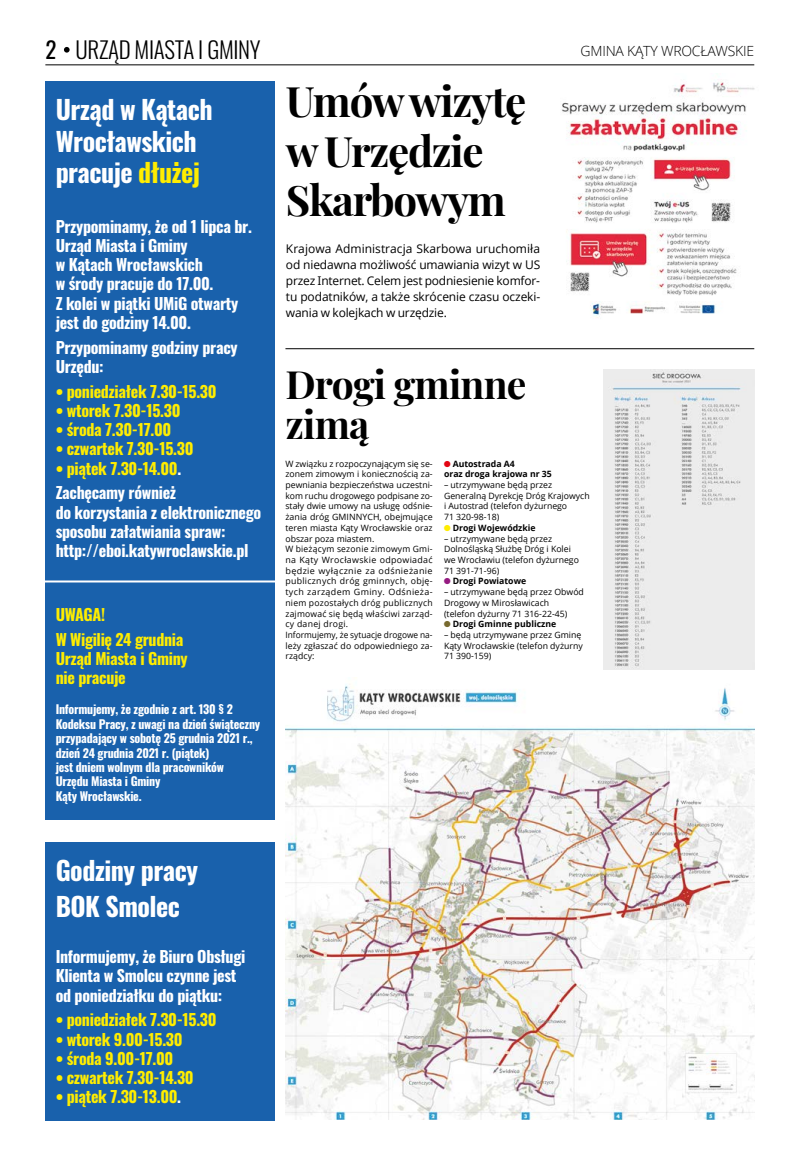
<style>
.page{position:relative;width:794px;height:1163px;background:#fff}
.page>*{position:absolute;margin:0;border:0;box-sizing:border-box;transform-origin:0 0}
.t1{font:700 42px/49px "Playfair Display";letter-spacing:-.03em;color:#000}
.t2{font:700 39px/40px "Playfair Display";letter-spacing:-.02em;color:#000}
.t3{font:700 26px/31.2px "Oswald";letter-spacing:-.02em;color:#fff}
.t4{font:300 23px "Oswald";letter-spacing:-.015em;color:#000}
.t5{font:700 16px/19.2px "Oswald";letter-spacing:-.02em;color:#fff}
.t6{font:700 16px/24.9px "Oswald";letter-spacing:-.02em;color:#ffed00}
.t7{font:300 14px "Open Sans";letter-spacing:-.015em;color:#000}
.t8{font:700 12px/14.4px "Oswald";letter-spacing:-.02em;color:#fff}
.t9{font:12px/16px "Open Sans";letter-spacing:-.01em;color:#000;text-align:justify}
.t10{font:8.7px/10.7px "Open Sans";color:#000}
.t11{font:700 8.7px/10.7px "Open Sans";color:#000}
.s1{font-weight:400}
.s2{color:#ffed00}
.s3{color:#fff}
.s4{font-family:"Swis 721 PL";color:#e30613}
.s5{font-family:"Swis 721 PL";color:#ffed00}
.s6{font-family:"Swis 721 PL";color:#951b81}
.s7{font-family:"Swis 721 PL";color:#786a2f}
</style>
<div class="page">
<hr style="left:45px;top:65px;width:709px;height:1px;background:#000">
<svg style="left:64px;top:47px;width:6px;height:6px"></svg>
<div style="left:45px;top:81px;width:229px;height:738px;background:#1961ac"></div>
<div style="left:45px;top:841px;width:229px;height:278px;background:#1961ac"></div>
<hr style="left:36px;top:580px;width:243px;height:2px;background:#fff">
<img style="left:562px;top:81px;width:193px;height:237px">
<hr style="left:285px;top:348px;width:469px;height:1px;background:#000">
<img style="left:285px;top:684px;width:469px;height:435px">
<img style="left:603px;top:369px;width:151px;height:300px">
<h3 class="t4" style="left:45px;top:29px;width:217px"><span class="s1">2</span> URZĄD MIASTA I GMINY</h3>
<h3 class="t7" style="left:580px;top:42px;width:175px">GMINA KĄTY WROCŁAWSKIE</h3>
<h3 class="t3" style="left:56px;top:96px;width:159px">Urząd w Kątach<br>Wrocławskich pracuje <span class="s2">dłużej</span></h3>
<h3 class="t5" style="left:56px;top:217px;width:198px">Przypominamy, że od 1 lipca br.<br>Urząd Miasta i Gminy<br>w Kątach Wrocławskich<br>w środy pracuje do 17.00.<br>Z kolei w piątki UMiG otwarty jest do godziny 14.00.</h3>
<h3 class="t5" style="left:56px;top:338px;width:183px">Przypominamy godziny pracy<br>Urzędu:</h3>
<h3 class="t6" style="left:56px;top:379px;width:162px">• poniedziałek 7.30-15.30</h3>
<h3 class="t6" style="left:56px;top:399px;width:126px">• wtorek 7.30-15.30</h3>
<h3 class="t6" style="left:56px;top:418px;width:117px">• środa 7.30-17.00</h3>
<h3 class="t6" style="left:56px;top:437px;width:139px">• czwartek 7.30-15.30</h3>
<h3 class="t6" style="left:56px;top:456px;width:127px">• piątek 7.30-14.00<span class="s3">.<br>Zachęcamy również</span></h3>
<h3 class="t5" style="left:56px;top:503px;width:207px">do korzystania z elektronicznego sposobu załatwiania spraw: http://eboi.katywroclawskie.pl</h3>
<h1 class="t1" style="left:286px;top:74px;width:242px">Umów wizytę w Urzędzie<br>Skarbowym</h1>
<h3 class="t9" style="left:286px;top:240px;width:256px">Krajowa Administracja Skarbowa uruchomiła od niedawna możliwość umawiania wizyt w US przez Internet. Celem jest podniesienie komfor&shy;tu podatników, a także skrócenie czasu oczeki&shy;wania w kolejkach w urzędzie.</h3>
<h2 class="t2" style="left:285px;top:361px;width:243px">Drogi gminne zimą</h2>
<p class="t10" style="left:285px;top:458px;width:149px">W związku z rozpoczynającym się se&shy;zonem zimowym i koniecznością za&shy;pewniania bezpieczeństwa uczestni&shy;kom ruchu drogowego podpisane zo&shy;stały dwie umowy na usługę odśnie&shy;żania dróg GMINNYCH, obejmujące teren miasta Kąty Wrocławskie oraz obszar poza miastem.<br>W bieżącym sezonie zimowym Gmi&shy;na Kąty Wrocławskie odpowiadać będzie wyłącznie za odśnieżanie publicznych dróg gminnych, obję&shy;tych zarządem Gminy. Odśnieża&shy;niem pozostałych dróg publicznych zajmować się będą właściwi zarząd&shy;cy danej drogi.<br>Informujemy, że sytuacje drogowe na&shy;leży zgłaszać do odpowiedniego za&shy;rządcy:</p>
<p class="t11" style="left:444px;top:458px;width:109px"><span class="s4">•</span> Autostrada A4<br>oraz droga krajowa nr 35</p>
<p class="t10" style="left:444px;top:479px;width:147px">– utrzymywane będą przez<br>Generalną Dyrekcję Dróg Krajowych i Autostrad (telefon dyżurnego<br>71 320-98-18)</p>
<p class="t11" style="left:444px;top:522px;width:93px"><span class="s5">•</span> Drogi Wojewódzkie</p>
<p class="t10" style="left:444px;top:532px;width:136px">– utrzymywane będą przez<br>Dolnośląską Służbę Dróg i Kolei we Wrocławiu (telefon dyżurnego<br>71 391-71-96)</p>
<p class="t11" style="left:444px;top:575px;width:84px"><span class="s6">•</span> Drogi Powiatowe</p>
<p class="t10" style="left:444px;top:586px;width:141px">– utrzymywane będą przez Obwód<br>Drogowy w Mirosławicach<br>(telefon dyżurny 71 316-22-45)</p>
<p class="t11" style="left:444px;top:618px;width:114px"><span class="s7">•</span> Drogi Gminne publiczne</p>
<p class="t10" style="left:444px;top:629px;width:140px">– będą utrzymywane przez Gminę<br>Kąty Wrocławskie (telefon dyżurny<br>71 390-159)</p>
<h3 class="t6" style="left:56px;top:602px;width:129px">UWAGA!<br>W Wigilię 24 grudnia</h3>
<h3 class="t6" style="left:56px;top:649px;width:133px;line-height:19.2px">Urząd Miasta i Gminy nie pracuje</h3>
<h3 class="t8" style="left:56px;top:702px;width:206px">Informujemy, że zgodnie z art. 130 § 2<br>Kodeksu Pracy, z uwagi na dzień świąteczny przypadający w sobotę 25 grudnia 2021 r., dzień 24 grudnia 2021 r. (piątek)<br>jest dniem wolnym dla pracowników<br>Urzędu Miasta i Gminy<br>Kąty Wrocławskie.</h3>
<h3 class="t3" style="left:56px;top:852px;width:144px;line-height:36.9px">Godziny pracy<br>BOK Smolec</h3>
<h3 class="t5" style="left:56px;top:947px;width:191px">Informujemy, że Biuro Obsługi<br>Klienta w Smolcu czynne jest od poniedziałku do piątku:</h3>
<h3 class="t6" style="left:56px;top:1008px;width:162px">• poniedziałek 7.30-15.30</h3>
<h3 class="t6" style="left:56px;top:1027px;width:128px">• wtorek 9.00-15.30</h3>
<h3 class="t6" style="left:56px;top:1046px;width:119px">• środa 9.00-17.00</h3>
<h3 class="t6" style="left:56px;top:1065px;width:140px">• czwartek 7.30-14.30</h3>
<h3 class="t6" style="left:56px;top:1085px;width:127px">• piątek 7.30-13.00<span class="s3">.</span></h3>
</div>
